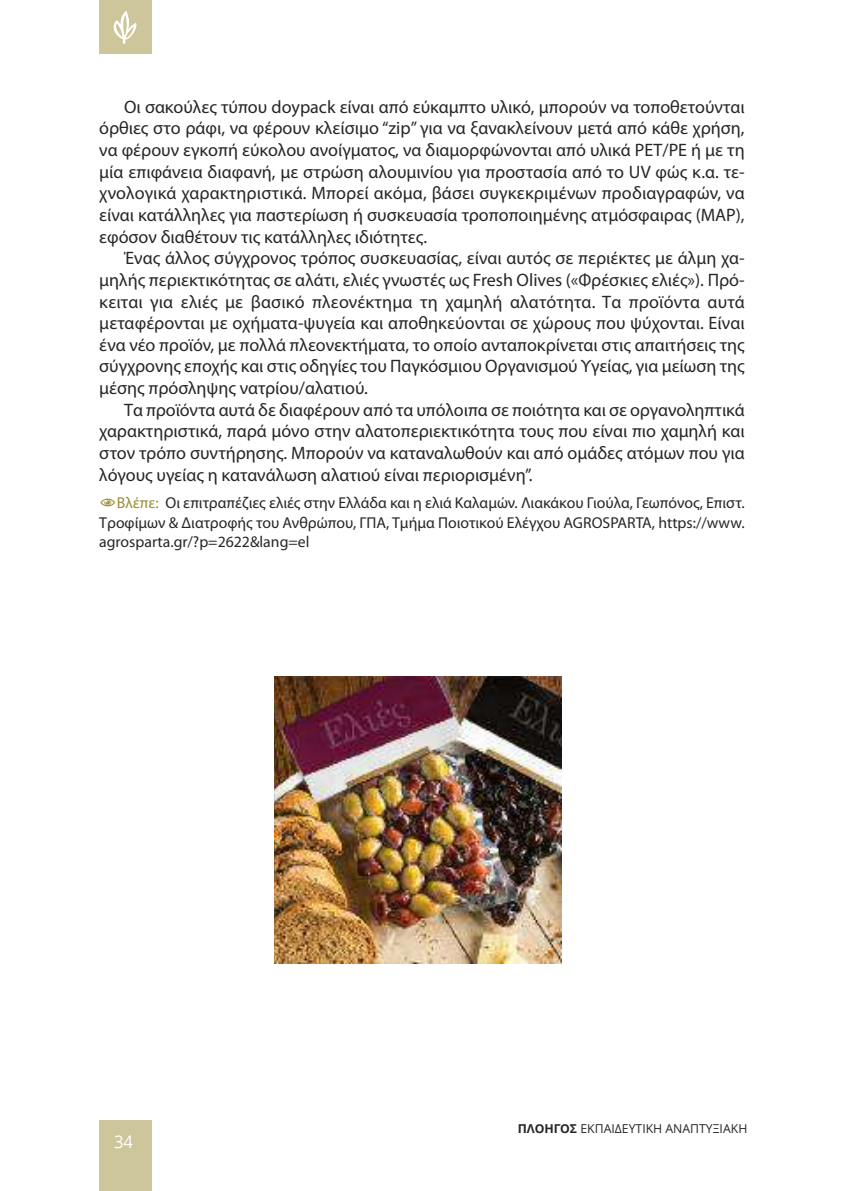
<style>
.page{position:relative;width:844px;height:1191px;background:#fff}
.page>*{position:absolute;margin:0;border:0;box-sizing:border-box;transform-origin:0 0}
.t1{font:42px "Arno Pro Light Display";color:#fff;scale:2 1}
.t2{font:18.03px/21.7px "Myriad Pro";color:#272627;text-align:justify}
.t3{font:17.5px "Open Sans";color:#fff;scale:.95 1}
.t4{font:15.75px/19.4px "Myriad Pro";color:#272627;text-align:justify}
.t5{font:12.25px "Open Sans";color:#272627}
.s1{color:#998d35}
.s2{font-weight:700}
</style>
<div class="page">
<div style="left:99px;top:1120px;width:53px;height:71px;background:#ccc69a"></div>
<div style="left:99px;top:0;width:53px;height:54px;background:#ccc69a"></div>
<img style="left:274px;top:676px;width:287px;height:287px">
<h1 class="t1" style="left:110px;top:11px;width:16px">•</h1>
<p class="t2" style="left:99px;top:97px;width:646px;text-indent:25px">Οι σακούλες τύπου doypack είναι από εύκαμπτο υλικό, μπορούν να τοποθετούνται όρθιες στο ράφι, να φέρουν κλείσιμο “zip” για να ξανακλείνουν μετά από κάθε χρήση, να φέρουν εγκοπή εύκολου ανοίγματος, να διαμορφώνονται από υλικά PET/PE ή με τη μία επιφάνεια διαφανή, με στρώση αλουμινίου για προστασία από το UV φώς κ.α. τε&shy;χνολογικά χαρακτηριστικά. Μπορεί ακόμα, βάσει συγκεκριμένων προδιαγραφών, να είναι κατάλληλες για παστερίωση ή συσκευασία τροποποιημένης ατμόσφαιρας (ΜΑΡ), εφόσον διαθέτουν τις κατάλληλες ιδιότητες.</p>
<p class="t2" style="left:99px;top:249px;width:646px;text-indent:25px">Ένας άλλος σύγχρονος τρόπος συσκευασίας, είναι αυτός σε περιέκτες με άλμη χα&shy;μηλής περιεκτικότητας σε αλάτι, ελιές γνωστές ως Fresh Olives («Φρέσκιες ελιές»). Πρό&shy;κειται για ελιές με βασικό πλεονέκτημα τη χαμηλή αλατότητα. Τα προϊόντα αυτά μεταφέρονται με οχήματα-ψυγεία και αποθηκεύονται σε χώρους που ψύχονται. Είναι ένα νέο προϊόν, με πολλά πλεονεκτήματα, το οποίο ανταποκρίνεται στις απαιτήσεις της σύγχρονης εποχής και στις οδηγίες του Παγκόσμιου Οργανισμού Υγείας, για μείωση της μέσης πρόσληψης νατρίου/αλατιού.</p>
<p class="t2" style="left:99px;top:400px;width:646px;text-indent:25px">Τα προϊόντα αυτά δε διαφέρουν από τα υπόλοιπα σε ποιότητα και σε οργανοληπτικά χαρακτηριστικά, παρά μόνο στην αλατοπεριεκτικότητα τους που είναι πιο χαμηλή και στον τρόπο συντήρησης. Μπορούν να καταναλωθούν και από ομάδες ατόμων που για λόγους υγείας η κατανάλωση αλατιού είναι περιορισμένη”.</p>
<p class="t4" style="left:99px;top:494px;width:646px;text-indent:18px"><span class="s1">Βλέπε:</span> Οι επιτραπέζιες ελιές στην Ελλάδα και η ελιά Καλαμών. Λιακάκου Γιούλα, Γεωπόνος, Επιστ.<br>Τροφίμων &amp; Διατροφής του Ανθρώπου, ΓΠΑ, Τμήμα Ποιοτικού Ελέγχου AGROSPARTA, https://www. agrosparta.gr/?p=2622&amp;lang=el</p>
<p class="t3" style="left:114px;top:1129px;width:21px">34</p>
<p class="t5" style="left:517px;top:1120px;width:231px"><span class="s2">ΠΛΟΗΓΟΣ</span> EKΠΑΙΔΕΥΤΙΚΗ ΑΝΑΠΤΥΞΙΑΚΗ</p>
</div>
